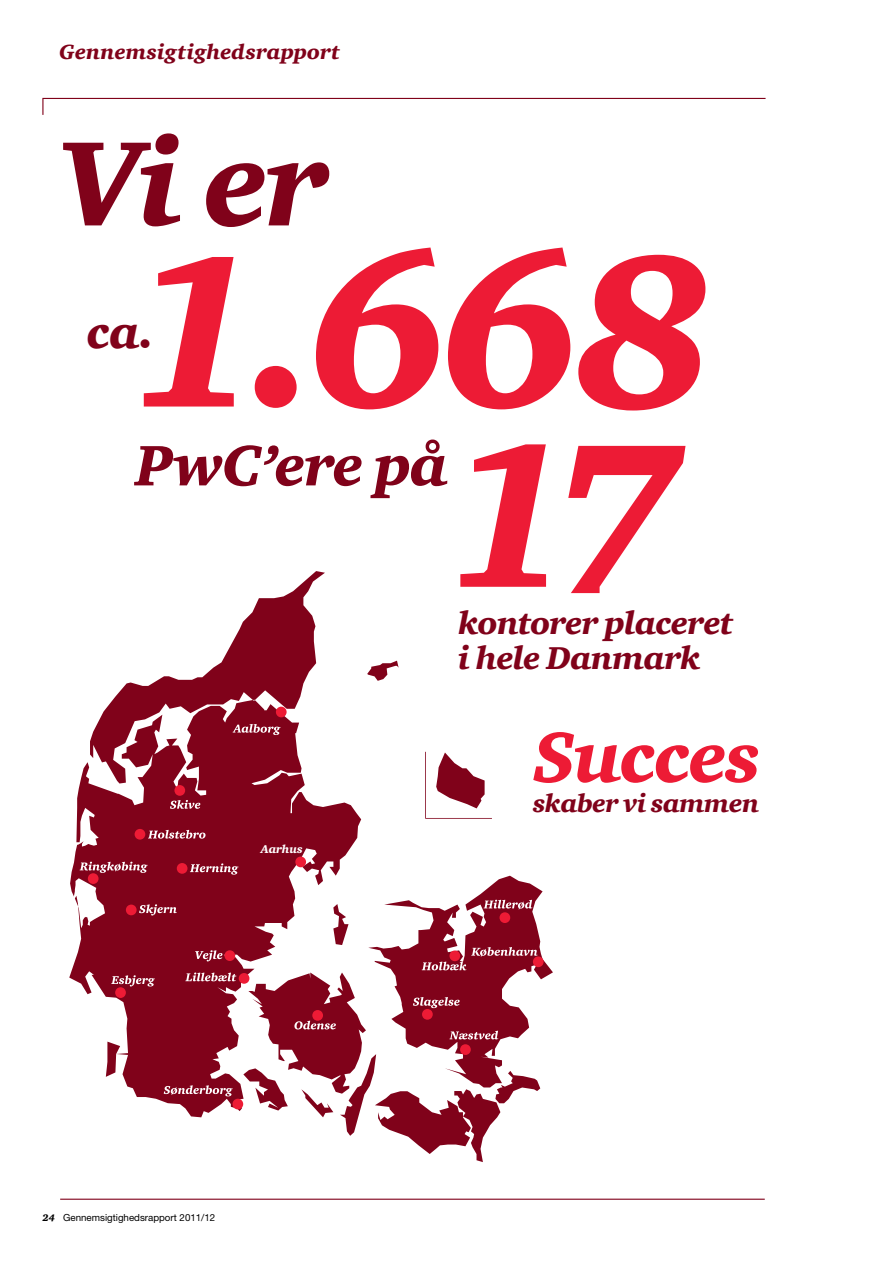
<style>
.page{position:relative;width:893px;height:1263px;background:#fff}
.page>*{position:absolute;margin:0;border:0;box-sizing:border-box;transform-origin:0 0}
.t1{font:italic 900 220.5px "ITC Charter Com";color:#ed1b35}
.t2{font:italic 900 210px "ITC Charter Com";color:#ed1b35}
.t3{font:italic 900 123.3px "ITC Charter Com";color:#80021a}
.t4{font:italic 900 72.6px "ITC Charter Com";letter-spacing:-.025em;color:#ed1b35}
.t5{font:italic 900 58.5px "ITC Charter Com";letter-spacing:-.025em;color:#80021a}
.t6{font:italic 900 46.5px "ITC Charter Com";color:#80021a}
.t7{font:italic 900 32.4px/34.5px "ITC Charter Com";letter-spacing:-.02em;color:#80021a}
.t8{font:italic 900 25.65px "ITC Charter Com";letter-spacing:-.015em;color:#80021a}
.t9{font:italic 900 21px "ITC Charter Com";letter-spacing:.005em;color:#80021a}
.t10{font:italic 900 11.55px "ITC Charter Com";color:#fff}
.t11{font:9.75px "Helvetica Neue";color:#000}
.s1{font-family:"ITC Charter Com";font-weight:900;font-style:italic}
</style>
<div class="page">
<svg style="left:42px;top:97px;width:724px;height:18px"></svg>
<hr style="left:60px;top:1198px;width:705px;height:2px;background:#80021a">
<svg style="left:69px;top:571px;width:484px;height:591px"></svg>
<svg style="left:295px;top:856px;width:11px;height:11px"></svg>
<svg style="left:276px;top:707px;width:11px;height:10px"></svg>
<svg style="left:233px;top:724px;width:47px;height:11px"></svg>
<svg style="left:170px;top:785px;width:30px;height:24px"></svg>
<svg style="left:135px;top:829px;width:71px;height:11px"></svg>
<svg style="left:177px;top:863px;width:61px;height:12px"></svg>
<svg style="left:80px;top:862px;width:68px;height:22px"></svg>
<svg style="left:126px;top:904px;width:51px;height:11px"></svg>
<svg style="left:111px;top:975px;width:44px;height:23px"></svg>
<svg style="left:185px;top:972px;width:64px;height:12px"></svg>
<svg style="left:294px;top:1010px;width:42px;height:19px"></svg>
<svg style="left:413px;top:997px;width:47px;height:23px"></svg>
<svg style="left:449px;top:1031px;width:49px;height:24px"></svg>
<svg style="left:422px;top:947px;width:122px;height:23px;background:#9f3448"></svg>
<svg style="left:484px;top:900px;width:48px;height:23px"></svg>
<svg style="left:164px;top:1085px;width:79px;height:24px;background:#a34052"></svg>
<svg style="left:195px;top:950px;width:40px;height:11px"></svg>
<h3 class="t9" style="left:59px;top:39px;width:282px">Gennemsigtighedsrapport</h3>
<h3 class="t3" style="left:60px;top:108px;width:270px">Vi er</h3>
<h1 class="t1" style="left:126px;top:196px;width:589px">1.668</h1>
<h3 class="t5" style="left:135px;top:429px;width:314px">PwC’ere på</h3>
<h3 class="t6" style="left:87px;top:304px;width:69px">ca.</h3>
<h2 class="t2" style="left:444px;top:386px;width:241px">17</h2>
<h3 class="t7" style="left:458px;top:606px;width:276px">kontorer placeret i hele Danmark</h3>
<p class="t10" style="left:261px;top:842px;width:44px">Aarhus</p>
<p class="t11" style="left:43px;top:1212px;width:174px"><span class="s1">24</span> Gennemsigtighedsrapport 2011/12</p>
<h3 class="t4" style="left:533px;top:712px;width:229px">Succes</h3>
<h3 class="t8" style="left:533px;top:787px;width:228px">skaber vi sammen</h3>
</div>
